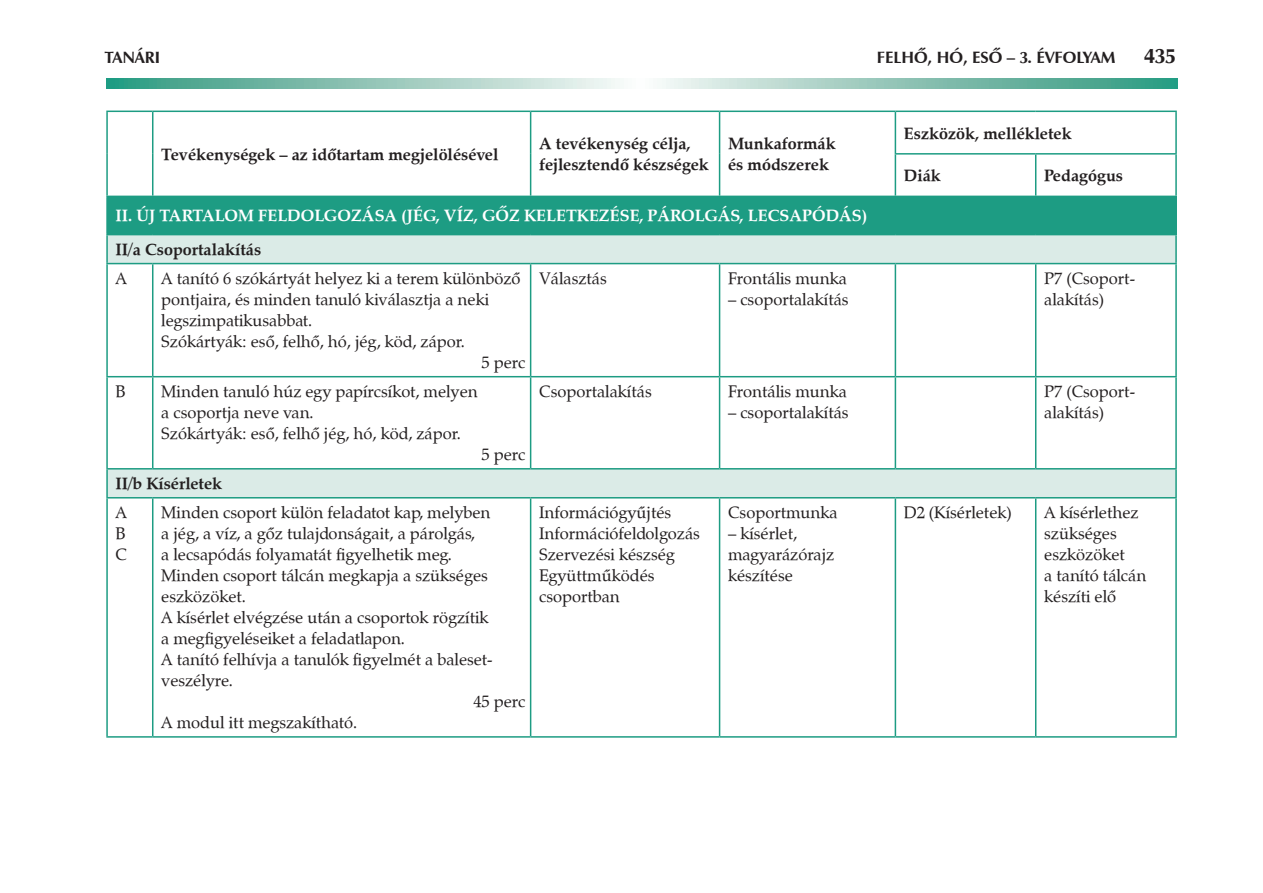
<style>
.page{position:relative;width:1263px;height:893px;background:#fff}
.page>*{position:absolute;margin:0;border:0;box-sizing:border-box;transform-origin:0 0}
.t1{font:700 21px "Zapf Humanist 601 PFL";color:#231f20}
.t2{font:16.5px/21px "Zapf Calligraphic 801 PFL";color:#231f20}
.t3{font:700 16.5px/21px "Zapf Calligraphic 801 PFL";color:#231f20}
.t4{font:700 16.5px "Zapf Calligraphic 801 PFL";color:#fff}
.t5{font:700 16.5px "Zapf Humanist 601 PFL";color:#231f20}
</style>
<div class="page">
<svg style="left:106px;top:78px;width:1072px;height:11px"></svg>
<div style="left:107px;top:196px;width:1069px;height:39px;background:#1d9c83"></div>
<svg style="left:108px;top:235px;width:1067px;height:262px"></svg>
<hr style="left:106px;top:112px;width:2px;height:42px;background:#1d9c83">
<hr style="left:106px;top:154px;width:2px;height:42px;background:#1d9c83">
<hr style="left:106px;top:111px;width:47px;height:1px;background:#1d9c83">
<hr style="left:153px;top:111px;width:378px;height:1px;background:#1d9c83">
<hr style="left:531px;top:111px;width:188px;height:1px;background:#1d9c83">
<hr style="left:152px;top:112px;width:1px;height:42px;background:#1d9c83">
<hr style="left:530px;top:112px;width:1px;height:42px;background:#1d9c83">
<hr style="left:152px;top:154px;width:1px;height:42px;background:#1d9c83">
<hr style="left:530px;top:154px;width:1px;height:42px;background:#1d9c83">
<hr style="left:719px;top:112px;width:1px;height:42px;background:#1d9c83">
<hr style="left:719px;top:154px;width:1px;height:42px;background:#1d9c83">
<hr style="left:719px;top:111px;width:176px;height:1px;background:#1d9c83">
<hr style="left:895px;top:112px;width:1px;height:41px;background:#1d9c83">
<hr style="left:895px;top:111px;width:141px;height:1px;background:#1d9c83">
<hr style="left:1036px;top:111px;width:141px;height:1px;background:#1d9c83">
<hr style="left:1175px;top:112px;width:2px;height:41px;background:#1d9c83">
<hr style="left:106px;top:196px;width:47px;height:1px;background:#1d9c83">
<hr style="left:895px;top:155px;width:1px;height:41px;background:#1d9c83">
<hr style="left:895px;top:153px;width:141px;height:2px;background:#1d9c83">
<hr style="left:1036px;top:153px;width:141px;height:2px;background:#1d9c83">
<hr style="left:1035px;top:155px;width:1px;height:41px;background:#1d9c83">
<hr style="left:1175px;top:155px;width:2px;height:41px;background:#1d9c83">
<hr style="left:1036px;top:196px;width:141px;height:1px;background:#1d9c83">
<hr style="left:106px;top:197px;width:2px;height:37px;background:#1d9c83">
<hr style="left:1175px;top:197px;width:2px;height:37px;background:#1d9c83">
<hr style="left:106px;top:235px;width:2px;height:28px;background:#1d9c83">
<hr style="left:106px;top:234px;width:47px;height:1px;background:#1d9c83">
<hr style="left:1036px;top:234px;width:141px;height:1px;background:#1d9c83">
<hr style="left:1175px;top:235px;width:2px;height:28px;background:#1d9c83">
<hr style="left:106px;top:264px;width:2px;height:112px;background:#1d9c83">
<hr style="left:106px;top:377px;width:2px;height:91px;background:#1d9c83">
<hr style="left:106px;top:263px;width:47px;height:1px;background:#1d9c83">
<hr style="left:106px;top:376px;width:47px;height:1px;background:#1d9c83">
<hr style="left:152px;top:264px;width:1px;height:112px;background:#1d9c83">
<hr style="left:152px;top:377px;width:1px;height:91px;background:#1d9c83">
<hr style="left:153px;top:263px;width:378px;height:1px;background:#1d9c83">
<hr style="left:531px;top:263px;width:188px;height:1px;background:#1d9c83">
<hr style="left:719px;top:263px;width:176px;height:1px;background:#1d9c83">
<hr style="left:895px;top:263px;width:141px;height:1px;background:#1d9c83">
<hr style="left:1036px;top:263px;width:141px;height:1px;background:#1d9c83">
<hr style="left:530px;top:264px;width:1px;height:112px;background:#1d9c83">
<hr style="left:719px;top:264px;width:1px;height:112px;background:#1d9c83">
<hr style="left:895px;top:264px;width:1px;height:112px;background:#1d9c83">
<hr style="left:1035px;top:264px;width:1px;height:112px;background:#1d9c83">
<hr style="left:1175px;top:264px;width:2px;height:112px;background:#1d9c83">
<hr style="left:530px;top:377px;width:1px;height:91px;background:#1d9c83">
<hr style="left:719px;top:377px;width:1px;height:91px;background:#1d9c83">
<hr style="left:895px;top:377px;width:1px;height:91px;background:#1d9c83">
<hr style="left:1035px;top:377px;width:1px;height:91px;background:#1d9c83">
<hr style="left:1175px;top:377px;width:2px;height:91px;background:#1d9c83">
<hr style="left:153px;top:376px;width:378px;height:1px;background:#1d9c83">
<hr style="left:531px;top:376px;width:188px;height:1px;background:#1d9c83">
<hr style="left:719px;top:376px;width:176px;height:1px;background:#1d9c83">
<hr style="left:895px;top:376px;width:141px;height:1px;background:#1d9c83">
<hr style="left:1036px;top:376px;width:141px;height:1px;background:#1d9c83">
<hr style="left:106px;top:470px;width:2px;height:27px;background:#1d9c83">
<hr style="left:106px;top:468px;width:47px;height:2px;background:#1d9c83">
<hr style="left:153px;top:468px;width:378px;height:2px;background:#1d9c83">
<hr style="left:531px;top:468px;width:188px;height:2px;background:#1d9c83">
<hr style="left:719px;top:468px;width:176px;height:2px;background:#1d9c83">
<hr style="left:895px;top:468px;width:141px;height:2px;background:#1d9c83">
<hr style="left:1036px;top:468px;width:141px;height:2px;background:#1d9c83">
<hr style="left:1175px;top:470px;width:2px;height:27px;background:#1d9c83">
<hr style="left:106px;top:498px;width:2px;height:238px;background:#1d9c83">
<hr style="left:106px;top:497px;width:47px;height:1px;background:#1d9c83">
<hr style="left:152px;top:498px;width:1px;height:238px;background:#1d9c83">
<hr style="left:153px;top:497px;width:378px;height:1px;background:#1d9c83">
<hr style="left:531px;top:497px;width:188px;height:1px;background:#1d9c83">
<hr style="left:719px;top:497px;width:176px;height:1px;background:#1d9c83">
<hr style="left:895px;top:497px;width:141px;height:1px;background:#1d9c83">
<hr style="left:1036px;top:497px;width:141px;height:1px;background:#1d9c83">
<hr style="left:530px;top:498px;width:1px;height:238px;background:#1d9c83">
<hr style="left:719px;top:498px;width:1px;height:238px;background:#1d9c83">
<hr style="left:895px;top:498px;width:1px;height:238px;background:#1d9c83">
<hr style="left:1035px;top:498px;width:1px;height:238px;background:#1d9c83">
<hr style="left:1175px;top:498px;width:2px;height:238px;background:#1d9c83">
<hr style="left:106px;top:736px;width:47px;height:2px;background:#1d9c83">
<hr style="left:153px;top:736px;width:378px;height:2px;background:#1d9c83">
<hr style="left:531px;top:736px;width:188px;height:2px;background:#1d9c83">
<hr style="left:719px;top:736px;width:176px;height:2px;background:#1d9c83">
<hr style="left:895px;top:736px;width:141px;height:2px;background:#1d9c83">
<hr style="left:1036px;top:736px;width:141px;height:2px;background:#1d9c83">
<p class="t5" style="left:105px;top:47px;width:57px">TANÁRI</p>
<p class="t5" style="left:877px;top:47px;width:240px">F ELHŐ, HÓ, ESŐ – 3. ÉVFOLYAM</p>
<p class="t1" style="left:1144px;top:42px;width:34px">435</p>
<p class="t3" style="left:161px;top:144px;width:339px">Tevékenységek – az időtartam megjelölésével</p>
<p class="t3" style="left:539px;top:133px;width:171px">A tevékenység célja, fejlesztendő készségek</p>
<p class="t3" style="left:728px;top:133px;width:109px">Munkaformák és módszerek</p>
<p class="t4" style="left:116px;top:206px;width:56px">II. Új tarta</p>
<p class="t4" style="left:215px;top:206px;width:353px">lom feldolgozása (jég, víz, gőz keletke</p>
<p class="t4" style="left:599px;top:206px;width:270px">zése, párolgás, lecsapódás)</p>
<p class="t3" style="left:116px;top:239px;width:147px">II/a Csoportalakítás</p>
<p class="t2" style="left:116px;top:268px;width:13px">A</p>
<p class="t2" style="left:161px;top:268px;width:361px">A tanító 6 szókártyát helyez ki a terem különböző</p>
<p class="t2" style="left:161px;top:289px;width:329px">pontjaira, és minden tanuló kiválasztja a neki</p>
<p class="t2" style="left:161px;top:310px;width:152px">legszimpatikusabbat.</p>
<p class="t2" style="left:161px;top:331px;width:305px">Szókártyák: eső, felhő, hó, jég, köd, zápor.</p>
<p class="t2" style="left:482px;top:352px;width:45px">5 perc</p>
<p class="t2" style="left:539px;top:268px;width:69px">Választás</p>
<p class="t2" style="left:728px;top:268px;width:120px">Frontális munka</p>
<p class="t2" style="left:728px;top:289px;width:122px">– csoportalakítás</p>
<p class="t2" style="left:116px;top:381px;width:12px">B</p>
<p class="t2" style="left:161px;top:381px;width:318px">Minden tanuló húz egy papírcsíkot, melyen a csoportja neve van.<br>Szókártyák: eső, felhő jég, hó, köd, zápor.</p>
<p class="t2" style="left:482px;top:444px;width:45px">5 perc</p>
<p class="t3" style="left:116px;top:473px;width:108px">II/b Kísérletek</p>
<p class="t2" style="left:116px;top:502px;width:13px;text-align:justify">A B C</p>
<p class="t2" style="left:161px;top:502px;width:331px">Minden csoport külön feladatot kap, melyben</p>
<p class="t2" style="left:161px;top:523px;width:315px">a jég, a víz, a gőz tulajdonságait, a párolgás,</p>
<p class="t2" style="left:161px;top:544px;width:292px">a lecsapódás folyamatát figyelhetik meg.</p>
<p class="t2" style="left:161px;top:565px;width:328px">Minden csoport tálcán megkapja a szükséges</p>
<p class="t2" style="left:161px;top:586px;width:86px">eszközöket.</p>
<p class="t2" style="left:161px;top:607px;width:329px">A kísérlet elvégzése után a csoportok rögzítik</p>
<p class="t2" style="left:161px;top:628px;width:245px">a megfigyeléseiket a feladatlapon.</p>
<p class="t2" style="left:161px;top:649px;width:332px">A tanító felhívja a tanulók figyelmét a baleset-</p>
<p class="t2" style="left:161px;top:670px;width:73px">veszélyre.</p>
<p class="t2" style="left:473px;top:691px;width:53px">45 perc</p>
<p class="t2" style="left:161px;top:712px;width:197px">A modul itt megszakítható.</p>
<p class="t2" style="left:539px;top:381px;width:114px">Csoportalakítás</p>
<p class="t2" style="left:728px;top:381px;width:120px">Frontális munka</p>
<p class="t2" style="left:728px;top:402px;width:122px">– csoportalakítás</p>
<p class="t2" style="left:539px;top:502px;width:162px">Információgyűjtés<br>Információfeldolgozás<br>Szervezési készség<br>Együttműködés csoportban</p>
<p class="t2" style="left:728px;top:502px;width:111px">Csoportmunka</p>
<p class="t2" style="left:728px;top:523px;width:108px">– kísérlet, magyarázórajz készítése</p>
<p class="t3" style="left:904px;top:122px;width:169px">Eszközök, mellékletek</p>
<p class="t3" style="left:904px;top:165px;width:38px">Diák</p>
<p class="t3" style="left:1044px;top:165px;width:80px">Pedagógus</p>
<p class="t2" style="left:1044px;top:268px;width:92px">P7 (Csoport&shy;alakítás)</p>
<p class="t2" style="left:1044px;top:381px;width:92px">P7 (Csoport&shy;alakítás)</p>
<p class="t2" style="left:904px;top:502px;width:109px">D2 (Kísérletek)</p>
<p class="t2" style="left:1044px;top:502px;width:104px">a kísérlethez szükséges eszközöket<br>a tanító tálcán készíti elő</p>
</div>
